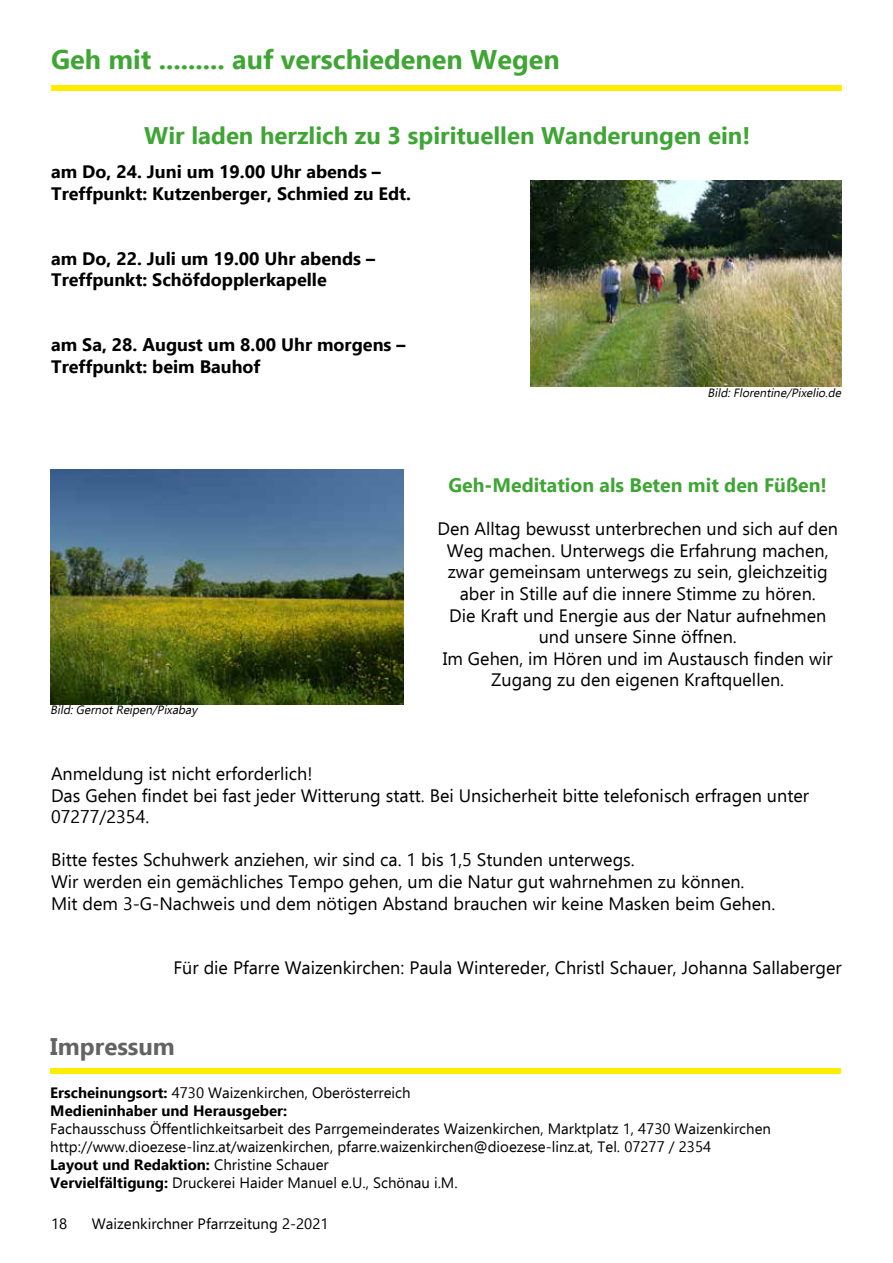
<style>
.page{position:relative;width:893px;height:1263px;background:#fff}
.page>*{position:absolute;margin:0;border:0;box-sizing:border-box;transform-origin:0 0}
.t1{font:700 27px "Ebrima";color:#3fa535}
.t2{font:700 24px "Ebrima";color:#3fa535}
.t3{font:700 24px "Ebrima";color:#646363}
.t4{font:700 19.5px "Ebrima";color:#3fa535}
.t5{font:18px/21.6px "Ebrima";color:#000}
.t6{font:700 18px/21.6px "Ebrima";color:#000}
.t7{font:15px/18px "Ebrima";color:#000}
.t8{font:700 15px/18px "Ebrima";color:#000}
.t9{font:italic 12px "Ebrima";color:#000}
.s1{font-weight:400}
.s2{font-weight:700}
</style>
<div class="page">
<img style="left:531px;top:180px;width:311px;height:207px">
<div style="left:50px;top:1069px;width:791px;height:5px;background:#ffed00"></div>
<img style="left:50px;top:469px;width:354px;height:235px">
<div style="left:51px;top:85px;width:791px;height:5px;background:#ffed00"></div>
<h1 class="t1" style="left:51px;top:38px;width:510px">Geh mit ......... auf verschiedenen Wegen</h1>
<h2 class="t2" style="left:144px;top:117px;width:607px">Wir laden herzlich zu 3 spirituellen Wanderungen ein!</h2>
<p class="t6" style="left:51px;top:160px;width:361px">am Do, 24. Juni um 19.00 Uhr abends –<br>Treffpunkt: Kutzenberger, Schmied zu Edt.</p>
<p class="t6" style="left:51px;top:247px;width:325px">am Do, 22. Juli um 19.00 Uhr abends –<br>Treffpunkt: Schöfdopplerkapelle</p>
<p class="t6" style="left:51px;top:333px;width:356px">am Sa, 28. August um 8.00 Uhr morgens –<br>Treffpunkt: beim Bauhof</p>
<p class="t9" style="left:50px;top:701px;width:151px">Bild:GernotReipen/Pixabay</p>
<p class="t9" style="left:708px;top:384px;width:138px">Bild:Florentine/Pixelio.de</p>
<p class="t4" style="left:448px;top:470px;width:380px">Geh-Meditation als Beten mit den Füßen!</p>
<p class="t5" style="left:437px;top:517px;width:402px;text-align:center">Den Alltag bewusst unterbrechen und sich auf den Weg machen. Unterwegs die Erfahrung machen, zwar gemeinsam unterwegs zu sein, gleichzeitig aber in Stille auf die innere Stimme zu hören.<br>Die Kraft und Energie aus der Natur aufnehmen und unsere Sinne öffnen.<br>Im Gehen, im Hören und im Austausch finden wir Zugang zu den eigenen Kraftquellen.</p>
<p class="t5" style="left:51px;top:762px;width:760px">Anmeldung ist nicht erforderlich!<br>Das Gehen findet bei fast jeder Witterung statt. Bei Unsicherheit bitte telefonisch erfragen unter<br>07277/2354.</p>
<p class="t5" style="left:51px;top:848px;width:726px">Bitte festes Schuhwerk anziehen, wir sind ca. 1 bis 1,5 Stunden unterwegs.<br>Wir werden ein gemächliches Tempo gehen, um die Natur gut wahrnehmen zu können.<br>Mit dem 3-G-Nachweis und dem nötigen Abstand brauchen wir keine Masken beim Gehen.</p>
<p class="t5" style="left:174px;top:956px;width:670px">Für die Pfarre Waizenkirchen: Paula Wintereder, Christl Schauer, Johanna Sallaberger</p>
<h2 class="t3" style="left:50px;top:1028px;width:126px">Impressum</h2>
<p class="t8" style="left:50px;top:1083px;width:362px">Erscheinungsort: <span class="s1">4730 Waizenkirchen, Oberösterreich<br></span>Medieninhaber und Herausgeber:</p>
<p class="t7" style="left:50px;top:1119px;width:722px">Fachausschuss Öffentlichkeitsarbeit des Parrgemeinderates Waizenkirchen, Marktplatz 1, 4730 Waizenkirchen http://www.dioezese-linz.at/waizenkirchen, pfarre.waizenkirchen@dioezese-linz.at, Tel. 07277 / 2354<br><span class="s2">Layout und Redaktion:</span> Christine Schauer<br><span class="s2">Vervielfältigung:</span> Druckerei Haider Manuel e.U., Schönau i.M.</p>
<p class="t7" style="left:51px;top:1214px;width:18px">18</p>
<p class="t7" style="left:92px;top:1214px;width:238px">Waizenkirchner Pfarrzeitung 2-2021</p>
</div>
